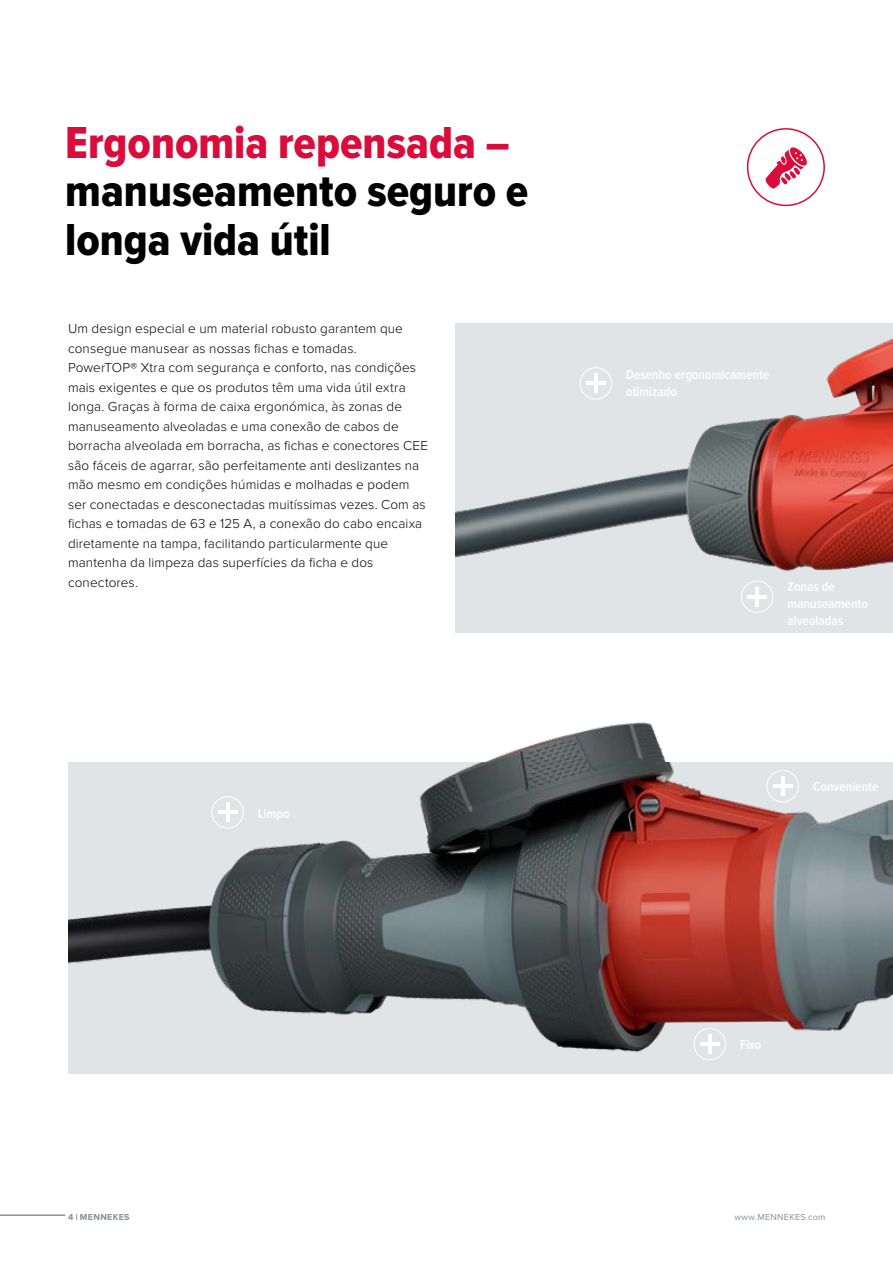
<style>
.page{position:relative;width:893px;height:1263px;background:#fff}
.page>*{position:absolute;margin:0;border:0;box-sizing:border-box;transform-origin:0 0}
.t1{font:46.5px/48.8px "Proxima Nova Cond Extrabld";color:#000}
.t2{font:46.5px "Proxima Nova Cond Extrabld";color:#d90c3b}
.t3{font:300 13.5px/19.5px "Proxima Nova";letter-spacing:.01em;color:#000}
.t4{font:600 13.5px/16.8px "Proxima Nova Cond";color:#fff}
.t5{font:9px "Proxima Nova";letter-spacing:.03em;color:#868f93}
.t6{font:700 9px "Proxima Nova";letter-spacing:.03em;color:#868f93}
.s1{font-family:"Proxima Nova Extrabld";font-weight:400}
</style>
<div class="page">
<img style="left:68px;top:722px;width:825px;height:352px">
<div style="left:747px;top:128px;width:78px;height:78px;background:#fff;border:2px solid #d90c3b;border-radius:50%"></div>
<svg style="left:765px;top:147px;width:42px;height:42px"></svg>
<div style="left:211px;top:796px;width:33px;height:32px;border:1px solid #fff;border-radius:50%"></div>
<hr style="left:218px;top:810px;width:19px;height:4px;background:#fff">
<hr style="left:226px;top:803px;width:4px;height:19px;background:#fff">
<div style="left:766px;top:770px;width:33px;height:32px;border:1px solid #fff;border-radius:50%"></div>
<hr style="left:773px;top:784px;width:19px;height:4px;background:#fff">
<hr style="left:781px;top:776px;width:4px;height:20px;background:#fff">
<div style="left:693px;top:1028px;width:33px;height:32px;border:1px solid #fff;border-radius:50%"></div>
<hr style="left:700px;top:1042px;width:19px;height:4px;background:#fff">
<hr style="left:708px;top:1034px;width:4px;height:20px;background:#fff">
<img style="left:455px;top:323px;width:438px;height:310px">
<div style="left:741px;top:580px;width:32px;height:33px;border:1px solid #fff;border-radius:50%"></div>
<hr style="left:748px;top:595px;width:19px;height:4px;background:#fff">
<hr style="left:755px;top:587px;width:4px;height:19px;background:#fff">
<div style="left:580px;top:367px;width:32px;height:33px;border:1px solid #fff;border-radius:50%"></div>
<hr style="left:586px;top:381px;width:19px;height:4px;background:#fff">
<hr style="left:594px;top:374px;width:4px;height:19px;background:#fff">
<hr style="left:0;top:1214px;width:65px;height:2px;background:#868f93">
<h1 class="t2" style="left:65px;top:116px;width:446px">Ergonomia repensada –</h1>
<h1 class="t1" style="left:65px;top:170px;width:464px">manuseamento seguro e longa vida útil</h1>
<p class="t3" style="left:68px;top:319px;width:361px">Um design especial e um material robusto garantem que consegue manusear as nossas fichas e tomadas.<br>PowerTOP® Xtra com segurança e conforto, nas condições mais exigentes e que os produtos têm uma vida útil extra longa. Graças à forma de caixa ergonómica, às zonas de manuseamento alveoladas e uma conexão de cabos de borracha alveolada em borracha, as fichas e conectores CEE são fáceis de agarrar, são perfeitamente anti deslizantes na mão mesmo em condições húmidas e molhadas e podem ser conectadas e desconectadas muitíssimas vezes. Com as fichas e tomadas de 63 e 125 A, a conexão do cabo encaixa diretamente na tampa, facilitando particularmente que mantenha da limpeza das superfícies da ficha e dos conectores.</p>
<p class="t4" style="left:258px;top:805px;width:33px">Limpo</p>
<p class="t4" style="left:626px;top:367px;width:145px">Desenho ergonomicamente otimizado</p>
<p class="t4" style="left:788px;top:579px;width:82px">Zonas de manuseamento alveoladas</p>
<p class="t4" style="left:813px;top:779px;width:67px">Conveniente</p>
<p class="t4" style="left:740px;top:1037px;width:23px">Fixo</p>
<p class="t6" style="left:68px;top:1212px;width:63px">4 <span class="s1">|</span> MENNEKES</p>
<p class="t5" style="left:734px;top:1212px;width:93px">www.MENNEKES.com</p>
</div>
